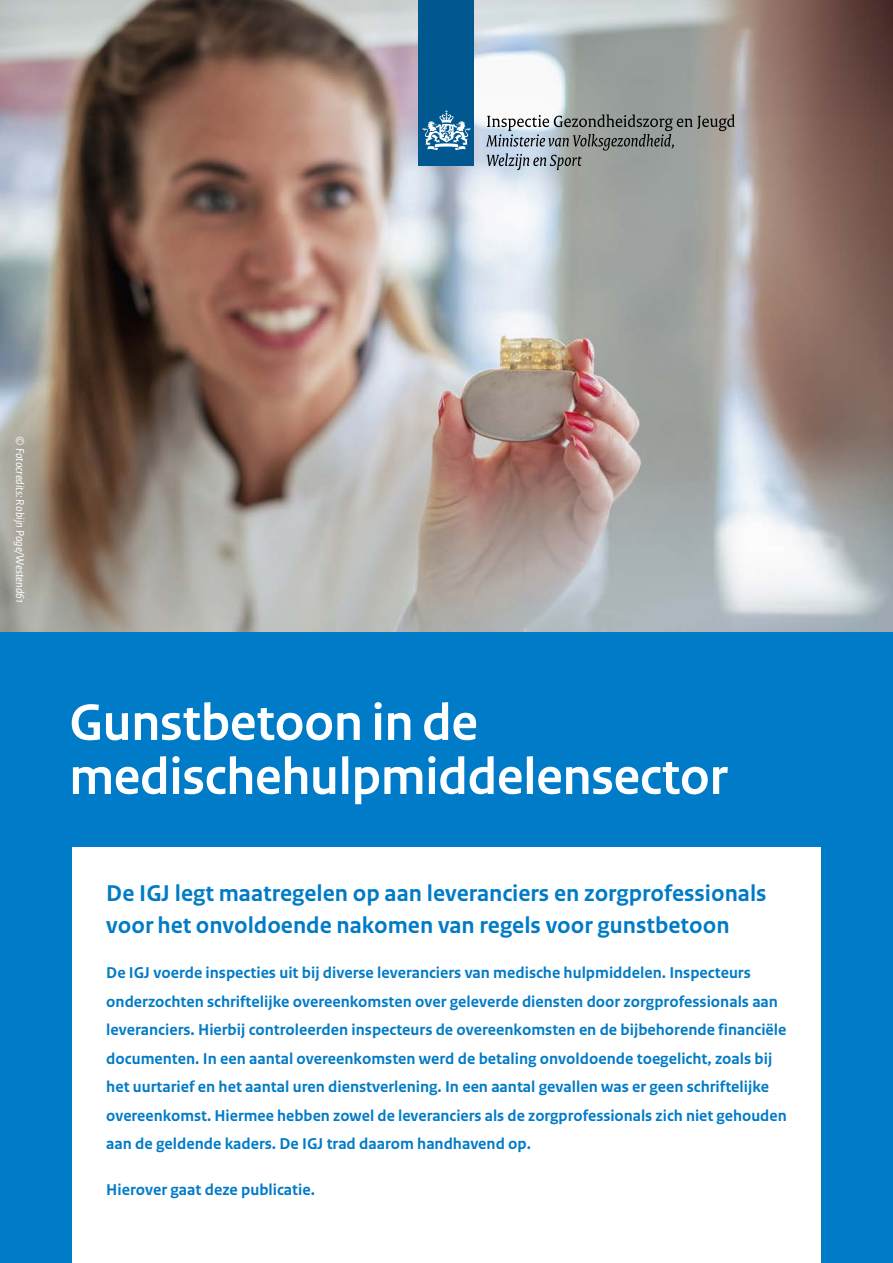
<style>
.page{position:relative;width:893px;height:1263px;background:#fff}
.page>*{position:absolute;margin:0;border:0;box-sizing:border-box;transform-origin:0 0}
.H1_Titel{font:700 54px/54px "Rijksoverheid Sans Heading";color:#fff}
.Kopje_voorblad{font:700 24px/31.5px "Rijksoverheid Sans Text";color:#007bc7}
.P_voorbladtekst{font:700 16.5px/28.5px "Rijksoverheid Sans Text";color:#007bc7}
.t1{font:italic 12px "Rijksoverheid Sans Text";color:#fff}
</style>
<div class="page">
<div style="left:0;top:631px;width:893px;height:632px;background:#007bc7"></div>
<img style="left:0;top:0;width:893px;height:631px">
<div style="left:419px;top:0;width:55px;height:166px;background:#00588e"></div>
<svg style="left:423px;top:110px;width:47px;height:40px"></svg>
<svg style="left:486px;top:114px;width:249px;height:56px;background:#959b9c"></svg>
<div style="left:72px;top:848px;width:749px;height:415px;background:#fff"></div>
<p class="t1" style="left:27px;top:436px;width:168px;rotate:90deg">© Fotocredits: Robijn Page/Westend61</p>
<h1 class="H1_Titel" style="left:69px;top:696px;width:659px">Gunstbetoon in de medischehulpmiddelensector</h1>
<p class="Kopje_voorblad" style="left:106px;top:878px;width:662px">De IGJ legt maatregelen op aan leveranciers en zorgprofessionals voor het onvoldoende nakomen van regels voor gunstbetoon</p>
<p class="P_voorbladtekst" style="left:106px;top:959px;width:682px">De IGJ voerde inspecties uit bij diverse leveranciers van medische hulpmiddelen. Inspecteurs onderzochten schriftelijke overeenkomsten over geleverde diensten door zorgprofessionals aan leveranciers. Hierbij controleerden inspecteurs de overeenkomsten en de bijbehorende financiële documenten. In een aantal overeenkomsten werd de betaling onvoldoende toegelicht, zoals bij het uurtarief en het aantal uren dienstverlening. In een aantal gevallen was er geen schriftelijke overeenkomst. Hiermee hebben zowel de leveranciers als de zorgprofessionals zich niet gehouden aan de geldende kaders. De IGJ trad daarom handhavend op.</p>
<p class="P_voorbladtekst" style="left:106px;top:1175px;width:210px">Hierover gaat deze publicatie.</p>
</div>
